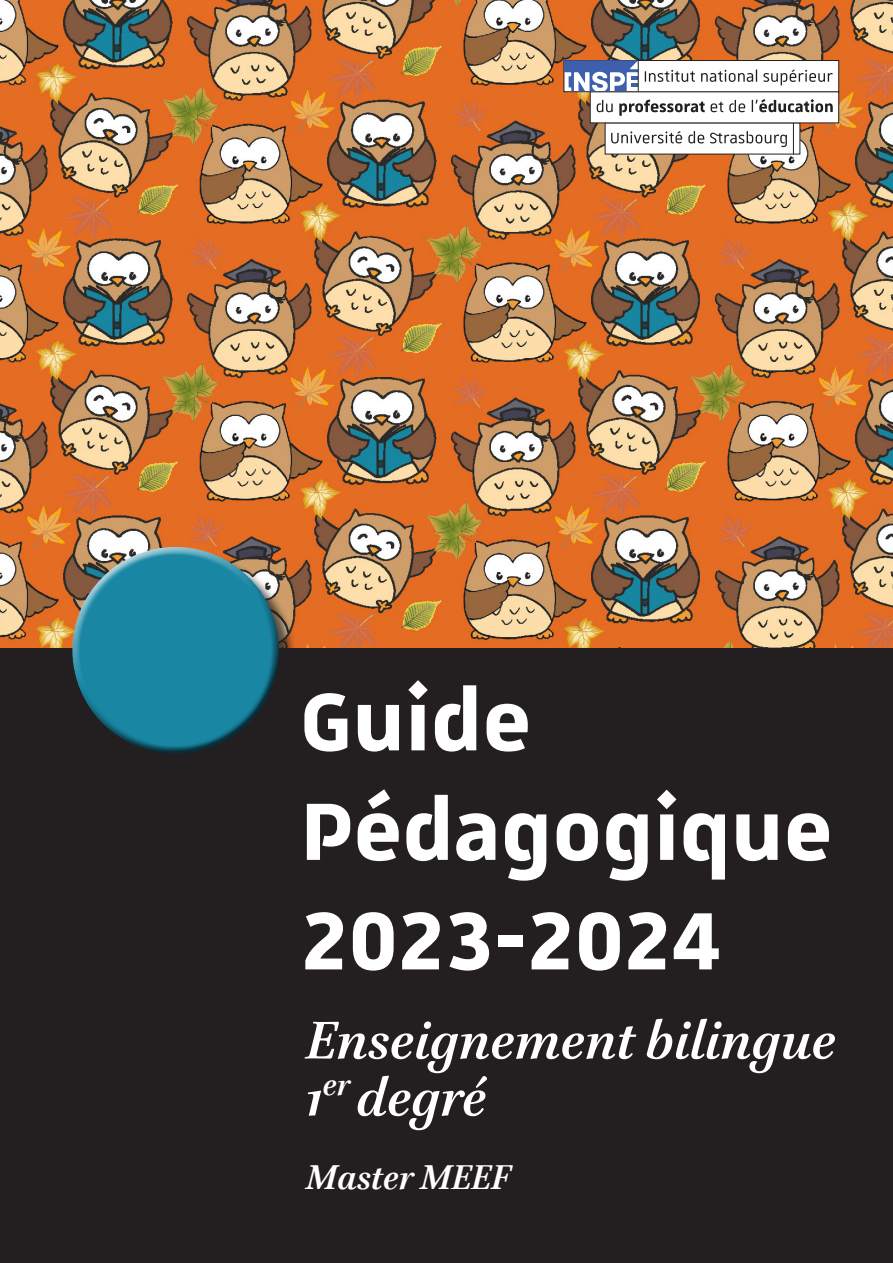
<style>
.page{position:relative;width:893px;height:1263px;background:#fff}
.page>*{position:absolute;margin:0;border:0;box-sizing:border-box;transform-origin:0 0}
.t1{font:700 109.5px "Unistra A";color:#fff}
.t2{font:italic 700 60px "Brill";color:#fff}
.t3{font:italic 700 39px "Brill";color:#fff}
</style>
<div class="page">
<img style="left:0;top:0;width:893px;height:648px">
<div style="left:0;top:648px;width:893px;height:615px;background:#231f20"></div>
<div style="left:75px;top:549px;width:223px;height:223px;background:#231f20;opacity:.75"></div>
<div style="left:72px;top:546px;width:198px;height:157px;background:#fff;opacity:.75"></div>
<div style="left:76px;top:580px;width:206px;height:176px;background:#231f20;opacity:.75"></div>
<div style="left:605px;top:123px;width:195px;height:31px;background:#fff"></div>
<div style="left:590px;top:92px;width:249px;height:31px;background:#fff"></div>
<div style="left:564px;top:61px;width:275px;height:31px;background:#fff"></div>
<div style="left:564px;top:60px;width:275px;height:32px;border:1px solid #231f20"></div>
<svg style="left:564px;top:61px;width:74px;height:30px"></svg>
<hr style="left:638px;top:60px;width:1px;height:31px;background:#231f20">
<hr style="left:793px;top:123px;width:1px;height:31px;background:#231f20">
<svg style="left:645px;top:69px;width:188px;height:16px"></svg>
<svg style="left:597px;top:99px;width:236px;height:17px"></svg>
<svg style="left:611px;top:131px;width:176px;height:16px"></svg>
<p class="t1" style="left:301px;top:660px;width:232px">Guide</p>
<p class="t1" style="left:301px;top:769px;width:533px">Pédagogique</p>
<p class="t1" style="left:301px;top:879px;width:421px">2023-2024</p>
<p class="t2" style="left:306px;top:998px;width:532px">Enseignement bilingue</p>
<p class="t2" style="left:306px;top:1055px;width:182px">1<sup>er</sup> degré</p>
<p class="t3" style="left:306px;top:1150px;width:205px">Master MEEF</p>
</div>
